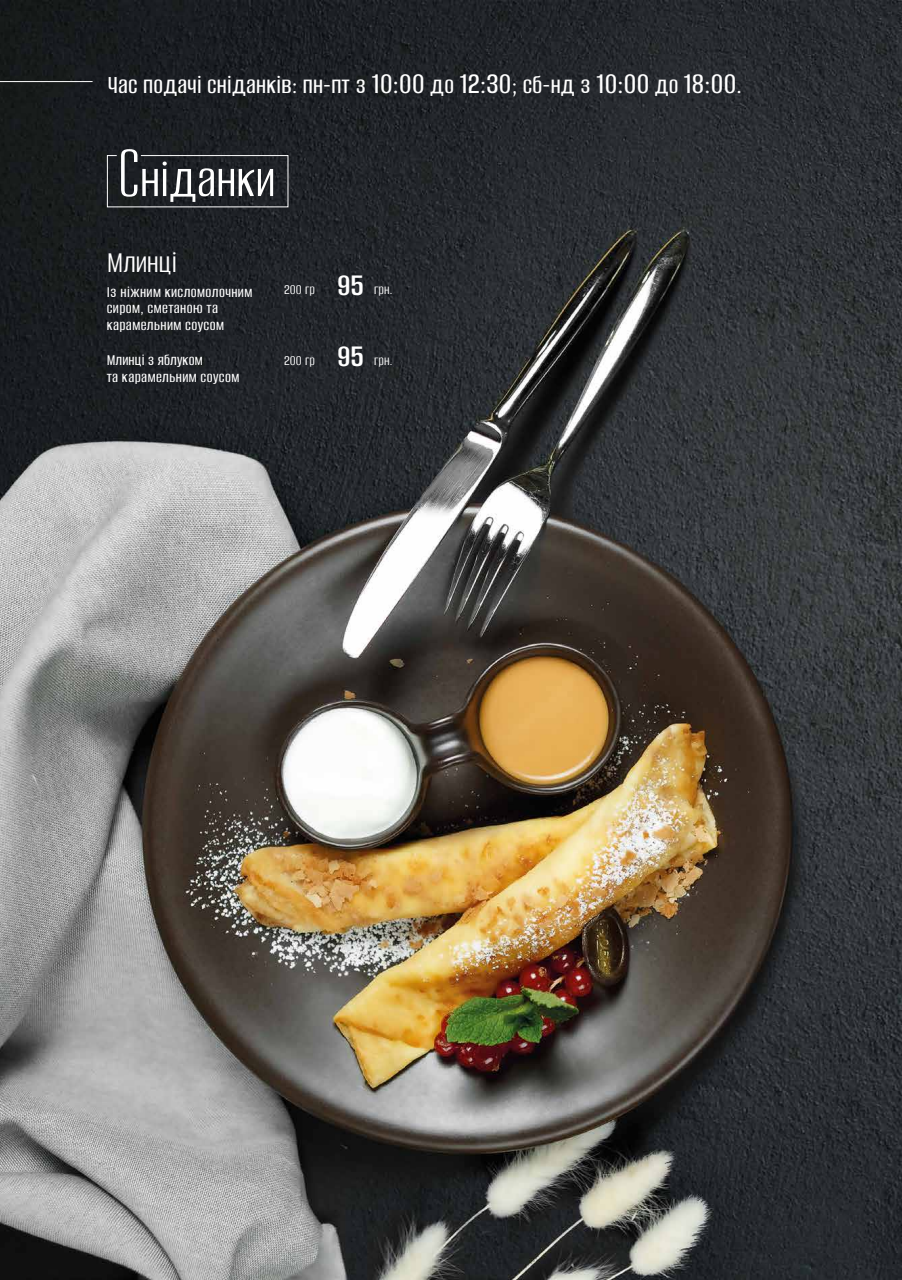
<style>
.page{position:relative;width:902px;height:1280px;background:#fff}
.page>*{position:absolute;margin:0;border:0;box-sizing:border-box;transform-origin:0 0}
.t1{font:31.5px "Alumni Sans";color:#fff}
.t2{font:500 27px "Alumni Sans";letter-spacing:.01em;color:#fff}
.t3{font:500 16.5px/17px "Alumni Sans";letter-spacing:.025em;color:#fff}
.t4{font:15px "Alumni Sans";letter-spacing:.01em;color:#fff}
.s1{font-size:31.5px}
.s2{font-size:28.5px}
.s3{font-weight:600;font-size:33px}
</style>
<div class="page">
<img style="left:0;top:0;width:901px;height:1280px">
<svg style="left:106px;top:149px;width:183px;height:59px;background:#494c4f"></svg>
<hr style="left:0;top:81px;width:93px;height:1px;background:#fff">
<h2 class="t2" style="left:108px;top:72px;width:635px">Час подачі сніданків: пн-пт з <span class="s1">10:00</span> до <span class="s1">12:30</span>; сб-нд з <span class="s1">10:00</span> до <span class="s1">18:00</span><span class="s2">.</span></h2>
<h1 class="t1" style="left:107px;top:247px;width:72px">Млинці</h1>
<p class="t3" style="left:107px;top:284px;width:147px">Із ніжним кисломолочним сиром, сметаною та карамельним соусом</p>
<p class="t3" style="left:107px;top:352px;width:134px">Млинці з яблуком<br>та карамельним соусом</p>
<p class="t4" style="left:284px;top:282px;width:110px">200 гр <span class="s3">95</span> грн.</p>
<p class="t4" style="left:284px;top:353px;width:110px">200 гр <span class="s3">95</span> грн.</p>
</div>
